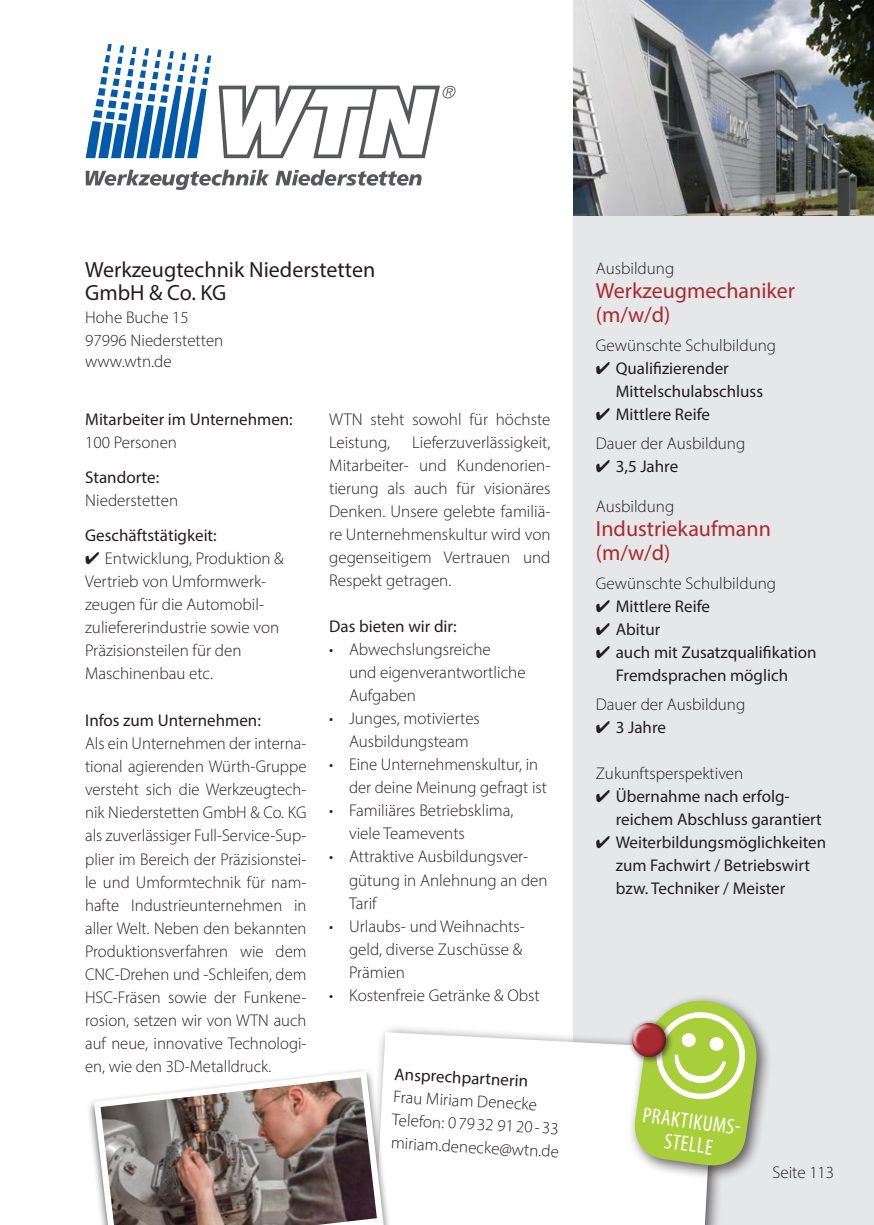
<style>
.page{position:relative;width:874px;height:1225px;background:#fff}
.page>*{position:absolute;margin:0;border:0;box-sizing:border-box;transform-origin:0 0}
.t1{font:22px/24px "Myriad Pro";color:#a72b30}
.t2{font:22px "Myriad Pro";color:#231f20}
.t3{font:condensed 22px/23px "Myriad Pro";color:#fff;text-align:center}
.t4{font:300 17px/23px "Myriad Pro";color:#231f20}
.t5{font:17px/23px "Myriad Pro";color:#231f20}
</style>
<div class="page">
<div style="left:573px;top:215px;width:300px;height:1010px;background:#e6e7e9"></div>
<div style="left:366px;top:1024px;width:363px;height:201px;background:#231f20;opacity:.75"></div>
<svg style="left:375px;top:1032px;width:338px;height:193px"></svg>
<img style="left:573px;top:0;width:300px;height:215px">
<div style="left:626px;top:992px;width:145px;height:189px;background:#231f20;opacity:.75"></div>
<svg style="left:630px;top:997px;width:130px;height:173px;background:#b8d171"></svg>
<div style="left:627px;top:1018px;width:47px;height:47px;background:#231f20;opacity:.75"></div>
<div style="left:629px;top:1022px;width:30px;height:37px;background:#fff;opacity:.75"></div>
<div style="left:631px;top:1022px;width:38px;height:38px;background:#231f20;opacity:.75"></div>
<svg style="left:86px;top:170px;width:183px;height:20px"></svg>
<svg style="left:275px;top:170px;width:146px;height:16px"></svg>
<svg style="left:86px;top:44px;width:125px;height:114px"></svg>
<svg style="left:218px;top:86px;width:237px;height:72px"></svg>
<div style="left:86px;top:1066px;width:308px;height:159px;background:#fff"></div>
<svg style="left:90px;top:1067px;width:299px;height:158px"></svg>
<p class="t2" style="left:85px;top:256px;width:291px">Werkzeugtechnik Niederstetten</p>
<p class="t2" style="left:85px;top:279px;width:143px">GmbH &amp; Co. KG</p>
<p class="t4" style="left:85px;top:306px;width:105px">Hohe Buche 15</p>
<p class="t4" style="left:85px;top:329px;width:140px">97996 Niederstetten</p>
<p class="t4" style="left:85px;top:349px;width:88px">www.wtn.de</p>
<p class="t5" style="left:85px;top:408px;width:209px">Mitarbeiter im Unternehmen:</p>
<p class="t4" style="left:85px;top:431px;width:93px">100 Personen</p>
<p class="t5" style="left:85px;top:466px;width:76px">Standorte:</p>
<p class="t4" style="left:85px;top:489px;width:94px">Niederstetten</p>
<p class="t5" style="left:85px;top:524px;width:133px">Geschäftstätigkeit:</p>
<p class="t4" style="left:85px;top:547px;width:200px">✔ Entwicklung, Produktion &amp;<br>Vertrieb von Umformwerk&shy;zeugen für die Automobil&shy;zuliefererindustrie sowie von<br>Präzisionsteilen für den<br>Maschinenbau etc.</p>
<p class="t5" style="left:85px;top:709px;width:177px">Infos zum Unternehmen:</p>
<p class="t4" style="left:85px;top:732px;width:223px;text-align:justify">Als ein Unternehmen der interna&shy;tional agierenden Würth-Gruppe versteht sich die Werkzeugtech&shy;nik Niederstetten GmbH &amp; Co. KG als zuverlässiger Full-Service-Sup&shy;plier im Bereich der Präzisionstei&shy;le und Umformtechnik für nam&shy;hafte Industrieunternehmen in aller Welt. Neben den bekannten Produktionsverfahren wie dem CNC-Drehen und -Schleifen, dem HSC-Fräsen sowie der Funkene&shy;rosion, setzen wir von WTN auch auf neue, innovative Technologi&shy;en, wie den 3D-Metalldruck.</p>
<p class="t4" style="left:329px;top:408px;width:223px">WTN steht sowohl für höchste<br>Leistung,</p>
<p class="t4" style="left:329px;top:431px;width:223px;text-align:justify;text-indent:83px">Lieferzuverlässigkeit, Mitarbeiter- und Kundenorien&shy;tierung als auch für visionäres Denken. Unsere gelebte familiä&shy;re Unternehmenskultur wird von gegenseitigem Vertrauen und Respekt getragen.</p>
<p class="t5" style="left:329px;top:615px;width:129px">Das bieten wir dir:</p>
<p class="t4" style="left:329px;top:638px;width:163px">• Abwechslungsreiche</p>
<p class="t4" style="left:349px;top:661px;width:178px">und eigenverantwortliche<br>Aufgaben</p>
<p class="t4" style="left:329px;top:707px;width:152px">• Junges, motiviertes</p>
<p class="t4" style="left:349px;top:730px;width:121px">Ausbildungsteam</p>
<p class="t4" style="left:349px;top:753px;width:199px;text-indent:-20px">• Eine Unternehmenskultur, in der deine Meinung gefragt ist</p>
<p class="t4" style="left:329px;top:799px;width:186px">• Familiäres Betriebsklima,</p>
<p class="t4" style="left:349px;top:822px;width:117px">viele Teamevents</p>
<p class="t4" style="left:329px;top:845px;width:200px">• Attraktive Ausbildungsver-</p>
<p class="t4" style="left:349px;top:868px;width:200px">gütung in Anlehnung an den</p>
<p class="t4" style="left:349px;top:891px;width:29px">Tarif</p>
<p class="t4" style="left:329px;top:914px;width:197px">• Urlaubs- und Weihnachts-</p>
<p class="t4" style="left:349px;top:937px;width:175px">geld, diverse Zuschüsse &amp;</p>
<p class="t4" style="left:349px;top:960px;width:57px">Prämien</p>
<p class="t4" style="left:329px;top:983px;width:212px">• Kostenfreie Getränke &amp; Obst</p>
<p class="t5" style="left:395px;top:1062px;width:135px;rotate:3deg">Ansprechpartnerin</p>
<p class="t4" style="left:394px;top:1085px;width:145px;rotate:3deg">Frau Miriam Denecke</p>
<p class="t4" style="left:392px;top:1108px;width:168px;rotate:3deg">Telefon: 0 79 32 91 20 - 33</p>
<p class="t4" style="left:391px;top:1131px;width:170px;rotate:3deg">miriam.denecke@wtn.de</p>
<p class="t4" style="left:595px;top:256px;width:80px">Ausbildung</p>
<p class="t1" style="left:595px;top:278px;width:201px">Werkzeugmechaniker (m/w/d)</p>
<p class="t4" style="left:595px;top:333px;width:182px">Gewünschte Schulbildung</p>
<p class="t5" style="left:615px;top:356px;width:149px;text-indent:-20px">✔ Qualifizierender<br>Mittelschulabschluss</p>
<p class="t5" style="left:595px;top:402px;width:115px">✔ Mittlere Reife</p>
<p class="t4" style="left:595px;top:431px;width:151px">Dauer der Ausbildung</p>
<p class="t5" style="left:595px;top:454px;width:84px">✔ 3,5 Jahre</p>
<p class="t4" style="left:595px;top:494px;width:80px">Ausbildung</p>
<p class="t1" style="left:595px;top:516px;width:176px">Industriekaufmann (m/w/d)</p>
<p class="t4" style="left:595px;top:571px;width:182px">Gewünschte Schulbildung</p>
<p class="t5" style="left:595px;top:594px;width:115px">✔ Mittlere Reife</p>
<p class="t5" style="left:595px;top:617px;width:66px">✔ Abitur</p>
<p class="t5" style="left:595px;top:640px;width:222px;text-align:center">✔ auch mit Zusatzqualifikation<br>Fremdsprachen möglich</p>
<p class="t4" style="left:595px;top:692px;width:151px">Dauer der Ausbildung</p>
<p class="t5" style="left:595px;top:715px;width:71px">✔ 3 Jahre</p>
<p class="t4" style="left:595px;top:761px;width:149px">Zukunftsperspektiven</p>
<p class="t5" style="left:615px;top:784px;width:207px;text-indent:-20px">✔ Übernahme nach erfolg&shy;reichem Abschluss garantiert</p>
<p class="t5" style="left:615px;top:830px;width:212px;text-indent:-20px">✔ Weiterbildungsmöglichkeiten zum Fachwirt / Betriebswirt bzw. Techniker / Meister</p>
<p class="t3" style="left:644px;top:1102px;width:105px;rotate:8deg">PRAKTIKUMS-<br>STELLE</p>
<p class="t4" style="left:772px;top:1161px;width:63px">Seite 113</p>
</div>
